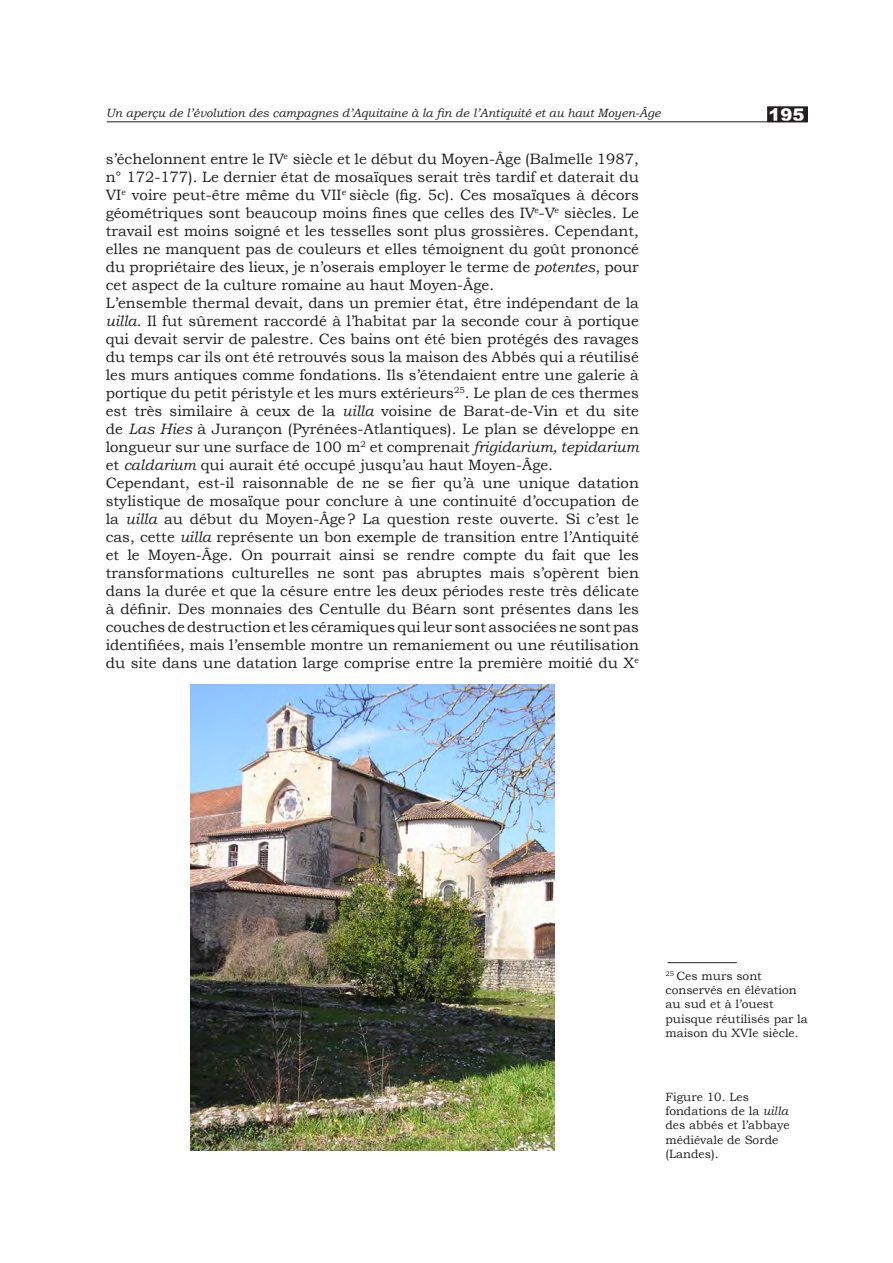
<style>
.page{position:relative;width:893px;height:1263px;background:#fff}
.page>*{position:absolute;margin:0;border:0;box-sizing:border-box;transform-origin:0 0}
.t1{font:900 17.4px "Arial";color:#fff}
.t2{font:15px/18px "Bookman Old Style";color:#231f20}
.t3{font:12px/14.4px "Bookman Old Style";color:#231f20}
.t4{font:italic 12px "Bookman Old Style";color:#231f20}
.s1{font-style:italic}
</style>
<div class="page">
<div style="left:768px;top:107px;width:39px;height:14px;background:#231f20"></div>
<div style="left:767px;top:106px;width:41px;height:16px;border:2px solid #231f20"></div>
<hr style="left:107px;top:121px;width:701px;height:1px;background:#231f20">
<hr style="left:668px;top:962px;width:69px;height:1px;background:#231f20">
<img style="left:190px;top:684px;width:364px;height:467px">
<p class="t4" style="left:106px;top:106px;width:556px">Un aperçu de l’évolution des campagnes d’Aquitaine à la fin de l’Antiquité et au haut Moyen-Âge</p>
<p class="t2" style="left:106px;top:150px;width:535px">s’échelonnent entre le IV<sup>e</sup> siècle et le début du Moyen-Âge (Balmelle 1987, n° 172-177). Le dernier état de mosaïques serait très tardif et daterait du VI<sup>e</sup> voire peut-être même du VII<sup>e</sup> siècle (fig. 5c). Ces mosaïques à décors géométriques sont beaucoup moins fines que celles des IV<sup>e</sup>-V<sup>e</sup> siècles. Le travail est moins soigné et les tesselles sont plus grossières. Cependant, elles ne manquent pas de couleurs et elles témoignent du goût prononcé du propriétaire des lieux, je n’oserais employer le terme de <span class="s1">potentes</span>, pour cet aspect de la culture romaine au haut Moyen-Âge.<br>L’ensemble thermal devait, dans un premier état, être indépendant de la <span class="s1">uilla</span>. Il fut sûrement raccordé à l’habitat par la seconde cour à portique qui devait servir de palestre. Ces bains ont été bien protégés des ravages du temps car ils ont été retrouvés sous la maison des Abbés qui a réutilisé les murs antiques comme fondations. Ils s’étendaient entre une galerie à portique du petit péristyle et les murs extérieurs<sup>25</sup>. Le plan de ces thermes est très similaire à ceux de la <span class="s1">uilla</span> voisine de Barat-de-Vin et du site de <span class="s1">Las Hies</span> à Jurançon (Pyrénées-Atlantiques). Le plan se développe en longueur sur une surface de 100 m<sup>2</sup> et comprenait <span class="s1">frigidarium, tepidarium </span>et <span class="s1">caldarium</span> qui aurait été occupé jusqu’au haut Moyen-Âge.<br>Cependant, est-il raisonnable de ne se fier qu’à une unique datation stylistique de mosaïque pour conclure à une continuité d’occupation de la <span class="s1">uilla</span> au début du Moyen-Âge? La question reste ouverte. Si c’est le cas, cette <span class="s1">uilla</span> représente un bon exemple de transition entre l’Antiquité et le Moyen-Âge. On pourrait ainsi se rendre compte du fait que les transformations culturelles ne sont pas abruptes mais s’opèrent bien dans la durée et que la césure entre les deux périodes reste très délicate à définir. Des monnaies des Centulle du Béarn sont présentes dans les couches de destruction et les céramiques qui leur sont associées ne sont pas identifiées, mais l’ensemble montre un remaniement ou une réutilisation du site dans une datation large comprise entre la première moitié du X<sup>e</sup></p>
<p class="t1" style="left:769px;top:102px;width:38px">195</p>
<p class="t3" style="left:665px;top:968px;width:144px"><sup>25</sup> Ces murs sont conservés en élévation au sud et à l’ouest puisque réutilisés par la maison du XVIe siècle.</p>
<p class="t3" style="left:665px;top:1089px;width:126px">Figure 10. Les fondations de la <span class="s1">uilla </span>des abbés et l’abbaye médiévale de Sorde (Landes).</p>
</div>
